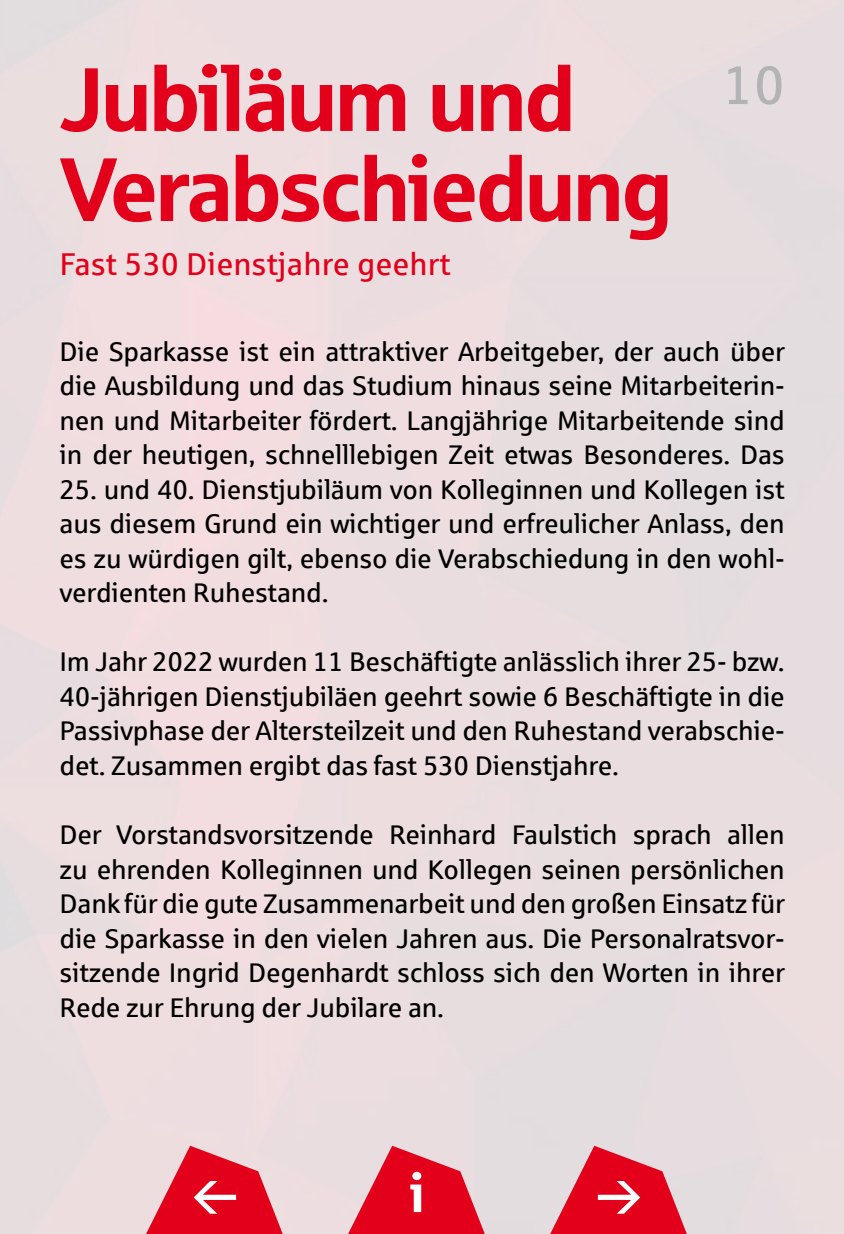
<style>
.page{position:relative;width:844px;height:1234px;background:#fff}
.page>*{position:absolute;margin:0;border:0;box-sizing:border-box;transform-origin:0 0}
.t1{font:90px/90px "Sparkasse Head";letter-spacing:-.01em;color:#e2001a}
.t2{font:54px "Sparkasse Rg";color:#b1b3b4}
.t3{font:700 54px "Sparkasse Rg";color:#fff}
.t4{font:31.5px "Sparkasse Rg";color:#e2001a}
.t5{font:27px/34.5px "Sparkasse Rg";letter-spacing:-.01em;color:#000;text-align:justify}
</style>
<div class="page">
<svg style="left:345px;top:1145px;width:153px;height:88px;background:#e45e6e"></svg>
<svg style="left:143px;top:1145px;width:153px;height:88px;background:#e65e6e"></svg>
<svg style="left:547px;top:1145px;width:153px;height:88px;background:#e25e6e"></svg>
<h1 class="t1" style="left:60px;top:51px;width:613px">Jubiläum und<br>Verabschiedung</h1>
<p class="t4" style="left:60px;top:245px;width:393px">Fast 530 Dienstjahre geehrt</p>
<h2 class="t2" style="left:722px;top:52px;width:64px">10</h2>
<p class="t5" style="left:60px;top:333px;width:727px">Die Sparkasse ist ein attraktiver Arbeitgeber, der auch über die Ausbildung und das Studium hinaus seine Mitarbeiterin&shy;nen und Mitarbeiter fördert. Langjährige Mitarbeitende sind in der heutigen, schnelllebigen Zeit etwas Besonderes. Das</p>
<p class="t5" style="left:60px;top:471px;width:726px">25. und 40. Dienstjubiläum von Kolleginnen und Kollegen ist aus diesem Grund ein wichtiger und erfreulicher Anlass, den es zu würdigen gilt, ebenso die Verabschiedung in den wohl&shy;verdienten Ruhestand.</p>
<p class="t5" style="left:60px;top:643px;width:726px">Im Jahr 2022 wurden 11 Beschäftigte anlässlich ihrer 25- bzw.<br>40-jährigen Dienstjubiläen geehrt sowie 6 Beschäftigte in die Passivphase der Altersteilzeit und den Ruhestand verabschie&shy;det. Zusammen ergibt das fast 530 Dienstjahre.</p>
<p class="t5" style="left:60px;top:816px;width:727px">Der Vorstandsvorsitzende Reinhard Faulstich sprach allen zu ehrenden Kolleginnen und Kollegen seinen persönlichen Dank für die gute Zusammenarbeit und den großen Einsatz für die Sparkasse in den vielen Jahren aus. Die Personalratsvor&shy;sitzende Ingrid Degenhardt schloss sich den Worten in ihrer Rede zur Ehrung der Jubilare an.</p>
<h2 class="t3" style="left:409px;top:1158px;width:18px">i</h2>
</div>
